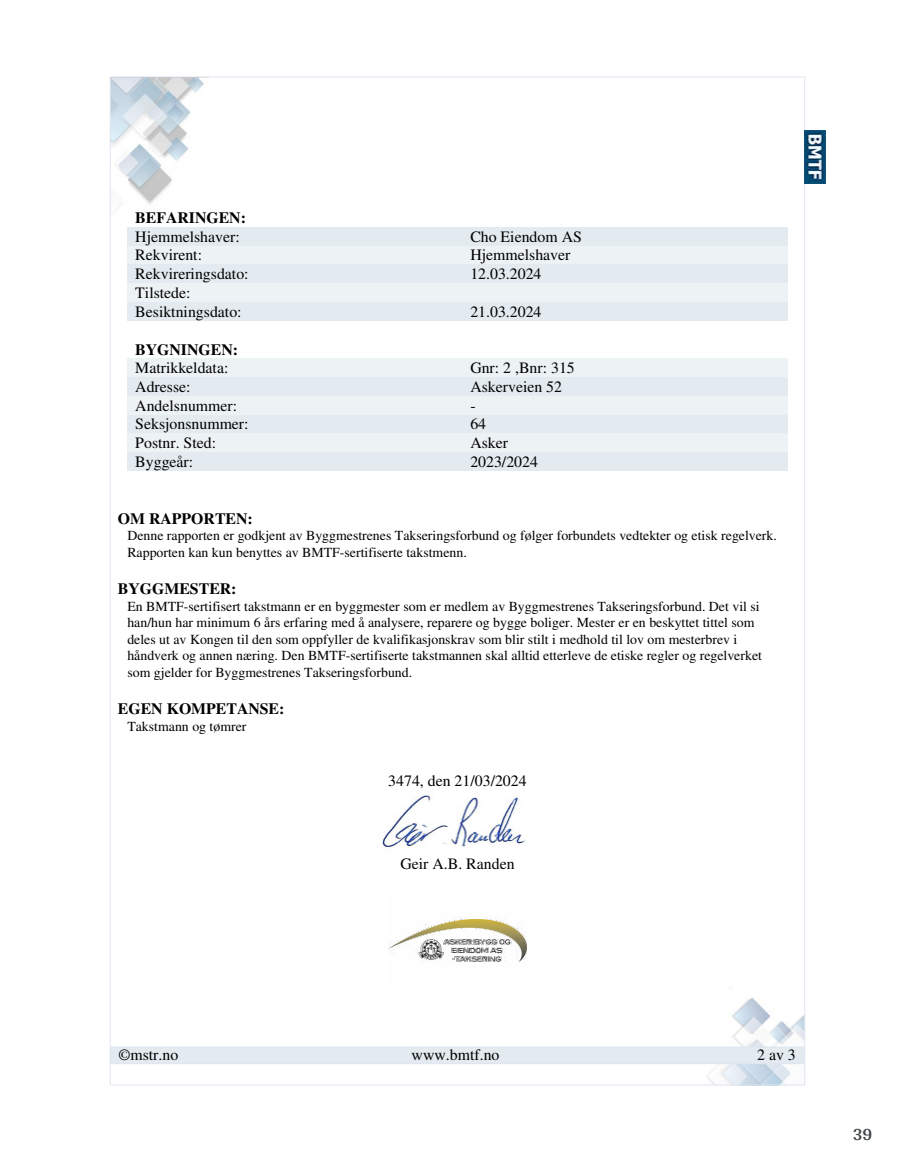
<style>
.page{position:relative;width:915px;height:1172px;background:#fff}
.page>*{position:absolute;margin:0;border:0;box-sizing:border-box;transform-origin:0 0}
.t1{font:700 18px "Arya";color:#414749}
.t2{font:15.75px/18.8px "Times";color:#000}
.t3{font:700 15.75px "Times";color:#000}
.t4{font:13.8px/16.5px "Times";color:#000}
</style>
<div class="page">
<img style="left:111px;top:78px;width:93px;height:134px">
<img style="left:705px;top:987px;width:98px;height:98px">
<hr style="left:111px;top:77px;width:692px;height:1px;background:#dfe6ef">
<hr style="left:111px;top:1085px;width:692px;height:1px;background:#dfe6ef">
<hr style="left:804px;top:78px;width:1px;height:1006px;background:#dfe6ef">
<hr style="left:110px;top:78px;width:1px;height:1006px;background:#dfe6ef">
<img style="left:804px;top:130px;width:21px;height:53px">
<div style="left:110px;top:1047px;width:694px;height:17px;background:#e3ebf0"></div>
<hr style="left:110px;top:1047px;width:694px;height:1px;background:#dfe6ef">
<hr style="left:110px;top:1063px;width:694px;height:1px;background:#dfe6ef">
<div style="left:127px;top:227px;width:343px;height:19px;background:#e3ebf0"></div>
<div style="left:470px;top:227px;width:317px;height:19px;background:#e3ebf0"></div>
<div style="left:127px;top:246px;width:343px;height:18px;background:#edf2f5"></div>
<div style="left:470px;top:246px;width:317px;height:18px;background:#edf2f5"></div>
<div style="left:127px;top:264px;width:343px;height:19px;background:#e3ebf0"></div>
<div style="left:470px;top:264px;width:317px;height:19px;background:#e3ebf0"></div>
<div style="left:127px;top:283px;width:343px;height:19px;background:#edf2f5"></div>
<div style="left:470px;top:283px;width:317px;height:19px;background:#edf2f5"></div>
<div style="left:127px;top:302px;width:343px;height:19px;background:#e3ebf0"></div>
<div style="left:470px;top:302px;width:317px;height:19px;background:#e3ebf0"></div>
<div style="left:127px;top:358px;width:343px;height:19px;background:#edf2f5"></div>
<div style="left:470px;top:358px;width:317px;height:19px;background:#edf2f5"></div>
<div style="left:127px;top:377px;width:343px;height:19px;background:#e3ebf0"></div>
<div style="left:470px;top:377px;width:317px;height:19px;background:#e3ebf0"></div>
<div style="left:127px;top:396px;width:343px;height:19px;background:#edf2f5"></div>
<div style="left:470px;top:396px;width:317px;height:19px;background:#edf2f5"></div>
<div style="left:127px;top:415px;width:343px;height:18px;background:#e3ebf0"></div>
<div style="left:470px;top:415px;width:317px;height:18px;background:#e3ebf0"></div>
<div style="left:127px;top:433px;width:343px;height:19px;background:#edf2f5"></div>
<div style="left:470px;top:433px;width:317px;height:19px;background:#edf2f5"></div>
<div style="left:127px;top:452px;width:343px;height:19px;background:#e3ebf0"></div>
<div style="left:470px;top:452px;width:317px;height:19px;background:#e3ebf0"></div>
<img style="left:381px;top:794px;width:145px;height:54px">
<img style="left:388px;top:916px;width:138px;height:47px">
<p class="t3" style="left:135px;top:208px;width:112px">BEFARINGEN:</p>
<p class="t2" style="left:135px;top:227px;width:106px">Hjemmelshaver:</p>
<p class="t2" style="left:470px;top:227px;width:113px">Cho Eiendom AS</p>
<p class="t2" style="left:135px;top:245px;width:68px">Rekvirent:</p>
<p class="t2" style="left:470px;top:245px;width:102px">Hjemmelshaver</p>
<p class="t2" style="left:135px;top:264px;width:115px">Rekvireringsdato:</p>
<p class="t2" style="left:470px;top:264px;width:73px">12.03.2024</p>
<p class="t2" style="left:135px;top:283px;width:108px">Tilstede:<br>Besiktningsdato:</p>
<p class="t2" style="left:470px;top:302px;width:73px">21.03.2024</p>
<p class="t3" style="left:135px;top:340px;width:104px">BYGNINGEN:</p>
<p class="t2" style="left:135px;top:358px;width:95px">Matrikkeldata:</p>
<p class="t2" style="left:470px;top:358px;width:106px">Gnr: 2 ,Bnr: 315</p>
<p class="t2" style="left:135px;top:377px;width:57px">Adresse:</p>
<p class="t2" style="left:470px;top:377px;width:93px">Askerveien 52</p>
<p class="t2" style="left:135px;top:396px;width:103px">Andelsnummer:</p>
<p class="t2" style="left:470px;top:396px;width:7px">-</p>
<p class="t2" style="left:135px;top:414px;width:115px">Seksjonsnummer:</p>
<p class="t2" style="left:470px;top:414px;width:17px">64</p>
<p class="t2" style="left:135px;top:433px;width:82px">Postnr. Sted:</p>
<p class="t2" style="left:470px;top:433px;width:39px">Asker</p>
<p class="t2" style="left:135px;top:452px;width:59px">Byggeår:</p>
<p class="t2" style="left:470px;top:452px;width:69px">2023/2024</p>
<p class="t3" style="left:118px;top:509px;width:136px">OM RAPPORTEN:</p>
<p class="t4" style="left:127px;top:527px;width:650px">Denne rapporten er godkjent av Byggmestrenes Takseringsforbund og følger forbundets vedtekter og etisk regelverk.<br>Rapporten kan kun benyttes av BMTF-sertifiserte takstmenn.</p>
<p class="t3" style="left:118px;top:579px;width:120px">BYGGMESTER:</p>
<p class="t4" style="left:127px;top:598px;width:636px">En BMTF-sertifisert takstmann er en byggmester som er medlem av Byggmestrenes Takseringsforbund. Det vil si han/hun har minimum 6 års erfaring med å analysere, reparere og bygge boliger. Mester er en beskyttet tittel som deles ut av Kongen til den som oppfyller de kvalifikasjonskrav som blir stilt i medhold til lov om mesterbrev i håndverk og annen næring. Den BMTF-sertifiserte takstmannen skal alltid etterleve de etiske regler og regelverket som gjelder for Byggmestrenes Takseringsforbund.</p>
<p class="t3" style="left:118px;top:699px;width:168px">EGEN KOMPETANSE:</p>
<p class="t4" style="left:127px;top:717px;width:121px">Takstmann og tømrer</p>
<p class="t2" style="left:388px;top:771px;width:140px">3474, den 21/03/2024</p>
<p class="t2" style="left:400px;top:854px;width:116px">Geir A.B. Randen</p>
<p class="t2" style="left:118px;top:1045px;width:61px">©mstr.no</p>
<p class="t2" style="left:411px;top:1045px;width:89px">www.bmtf.no</p>
<p class="t2" style="left:757px;top:1045px;width:40px">2 av 3</p>
<h1 class="t1" style="left:852px;top:1123px;width:21px">39</h1>
</div>
